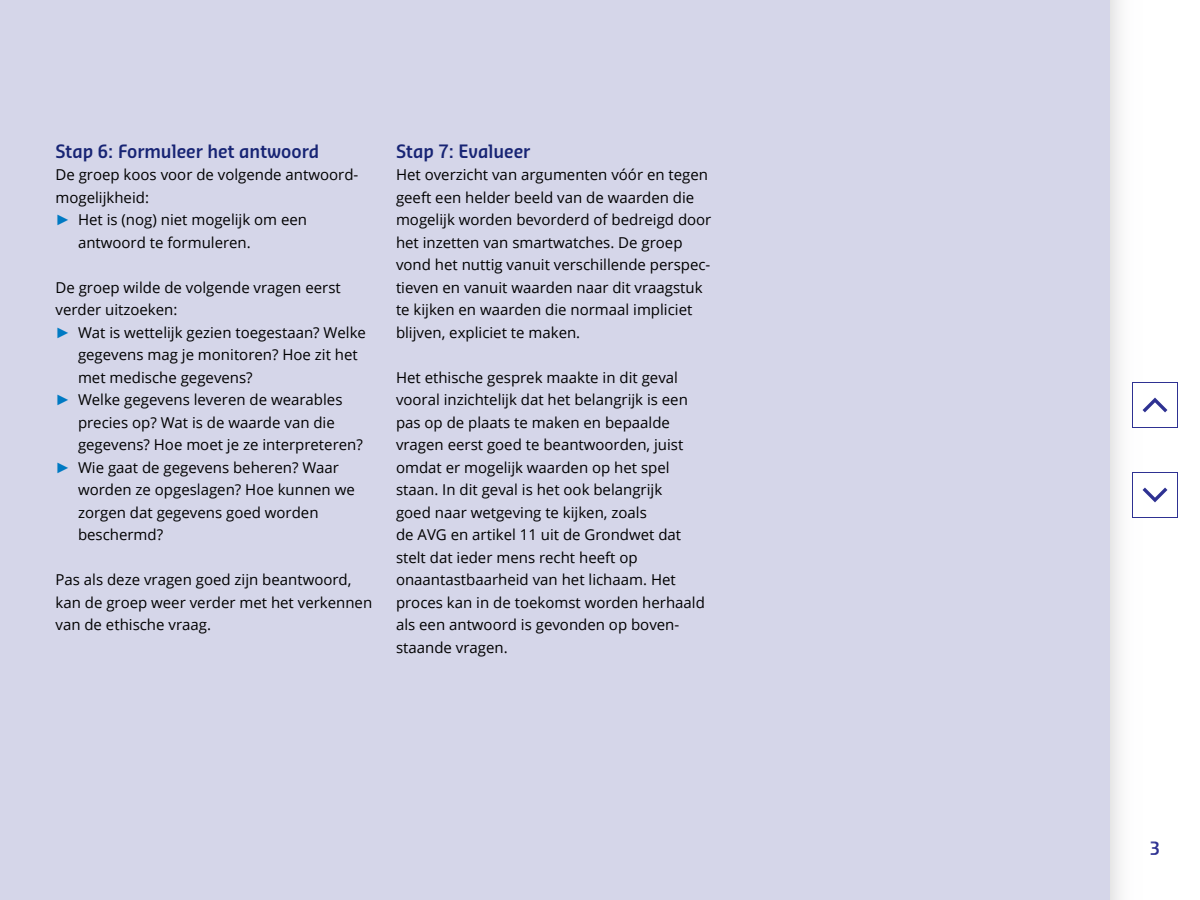
<style>
.page{position:relative;width:1200px;height:900px;background:#fff}
.page>*{position:absolute;margin:0;border:0;box-sizing:border-box;transform-origin:0 0}
.t1{font:600 18px "Sansa Sm Con Pro";color:#172474}
.t2{font:600 18px "Sansa Sm Con Pro";color:#2e3192}
.t3{font:15px/22.5px "Open Sans";color:#000}
.s1{font-family:"Arial";color:#007ac3}
</style>
<div class="page">
<div style="left:0;top:0;width:1110px;height:900px;background:#d5d6e9"></div>
<div style="left:1110px;top:0;width:45px;height:900px;background:linear-gradient(to right,#efeff0,#fff)"></div>
<div style="left:1132px;top:472px;width:46px;height:46px;background:#fff;border:1px solid #2e3192"></div>
<svg style="left:1143px;top:488px;width:24px;height:14px"></svg>
<div style="left:1132px;top:382px;width:46px;height:46px;background:#fff;border:1px solid #2e3192"></div>
<svg style="left:1143px;top:398px;width:24px;height:14px"></svg>
<p class="t1" style="left:56px;top:138px;width:265px">Stap 6: Formuleer het antwoord</p>
<p class="t3" style="left:56px;top:163px;width:304px">De groep koos voor de volgende antwoord-</p>
<p class="t3" style="left:56px;top:185px;width:95px">mogelijkheid:</p>
<p class="t3" style="left:56px;top:208px;width:253px"><span class="s1">►</span> Het is (nog) niet mogelijk om een</p>
<p class="t3" style="left:78px;top:230px;width:174px">antwoord te formuleren.</p>
<p class="t3" style="left:56px;top:275px;width:287px">De groep wilde de volgende vragen eerst</p>
<p class="t3" style="left:56px;top:298px;width:123px">verder uitzoeken:</p>
<p class="t3" style="left:56px;top:320px;width:312px"><span class="s1">►</span> Wat is wettelijk gezien toegestaan? Welke</p>
<p class="t3" style="left:78px;top:343px;width:281px">gegevens mag je monitoren? Hoe zit het</p>
<p class="t3" style="left:78px;top:365px;width:176px">met medische gegevens?</p>
<p class="t3" style="left:56px;top:388px;width:288px"><span class="s1">►</span> Welke gegevens leveren de wearables</p>
<p class="t3" style="left:78px;top:410px;width:258px">precies op? Wat is de waarde van die</p>
<p class="t3" style="left:78px;top:433px;width:286px">gegevens? Hoe moet je ze interpreteren?</p>
<p class="t3" style="left:56px;top:455px;width:285px"><span class="s1">►</span> Wie gaat de gegevens beheren? Waar</p>
<p class="t3" style="left:78px;top:478px;width:278px">worden ze opgeslagen? Hoe kunnen we</p>
<p class="t3" style="left:78px;top:500px;width:242px">zorgen dat gegevens goed worden</p>
<p class="t3" style="left:78px;top:523px;width:87px">beschermd?</p>
<p class="t3" style="left:56px;top:568px;width:318px">Pas als deze vragen goed zijn beantwoord, kan de groep weer verder met het verkennen van de ethische vraag.</p>
<p class="t1" style="left:396px;top:138px;width:136px">Stap 7: Evalueer</p>
<p class="t3" style="left:396px;top:163px;width:317px">Het overzicht van argumenten vóór en tegen geeft een helder beeld van de waarden die mogelijk worden bevorderd of bedreigd door het inzetten van smartwatches. De groep vond het nuttig vanuit verschillende perspec&shy;tieven en vanuit waarden naar dit vraagstuk te kijken en waarden die normaal impliciet blijven, expliciet te maken.</p>
<p class="t3" style="left:396px;top:365px;width:310px">Het ethische gesprek maakte in dit geval vooral inzichtelijk dat het belangrijk is een pas op de plaats te maken en bepaalde vragen eerst goed te beantwoorden, juist omdat er mogelijk waarden op het spel staan. In dit geval is het ook belangrijk<br>goed naar wetgeving te kijken, zoals<br>de AVG en artikel 11 uit de Grondwet dat stelt dat ieder mens recht heeft op onaantastbaarheid van het lichaam. Het proces kan in de toekomst worden herhaald als een antwoord is gevonden op boven&shy;staande vragen.</p>
<p class="t2" style="left:1150px;top:836px;width:12px">3</p>
</div>
